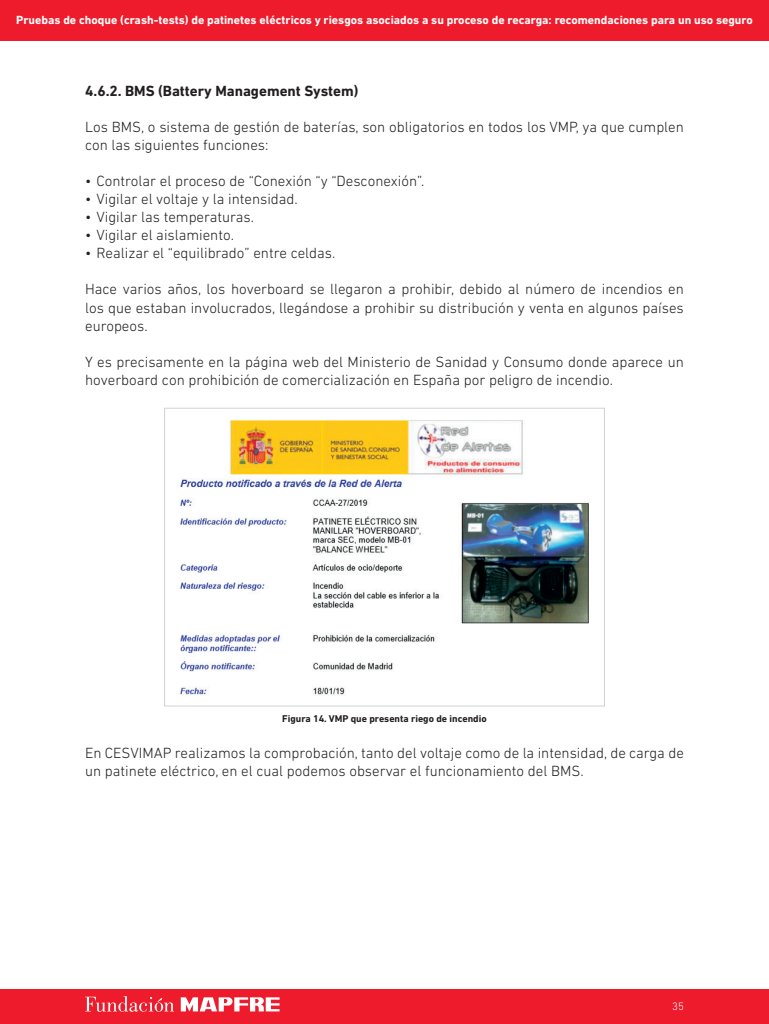
<style>
.page{position:relative;width:769px;height:1024px;background:#fff}
.page>*{position:absolute;margin:0;border:0;box-sizing:border-box;transform-origin:0 0}
.List_Paragraph{font:300 15px/18px "DIN Next LT Pro";color:#231f20}
._03{font:700 15px "DIN Next LT Pro";color:#231f20}
.t1{font:700 12px "DIN Next LT Pro";color:#fff}
.t2{font:300 11px "DIN Next LT Pro";color:#fff}
.figura{font:700 10px "DIN Next LT Pro";color:#231f20}
</style>
<div class="page">
<div style="left:0;top:988px;width:768px;height:35px;background:#ee1b2c"></div>
<div style="left:0;top:0;width:768px;height:41px;background:#ee1b2c"></div>
<svg style="left:181px;top:997px;width:98px;height:14px"></svg>
<svg style="left:85px;top:996px;width:89px;height:15px"></svg>
<img style="left:180px;top:420px;width:409px;height:275px">
<div style="left:164px;top:408px;width:440px;height:298px;border:1px solid #d1d2d4"></div>
<p class="t1" style="left:16px;top:13px;width:737px">Pruebas de choque (crash-tests) de patinetes eléctricos y riesgos asociados a su proceso de recarga: recomendaciones para un uso seguro</p>
<p class="_03" style="left:85px;top:82px;width:275px">4.6.2. BMS (Battery Management System)</p>
<p class="List_Paragraph" style="left:85px;top:118px;width:600px">Los BMS, o sistema de gestión de baterías, son obligatorios en todos los VMP, ya que cumplen con las siguientes funciones:</p>
<p class="List_Paragraph" style="left:85px;top:172px;width:340px">• Controlar el proceso de “Conexión “y “Desconexión”.</p>
<p class="List_Paragraph" style="left:85px;top:190px;width:214px">• Vigilar el voltaje y la intensidad.</p>
<p class="List_Paragraph" style="left:85px;top:208px;width:170px">• Vigilar las temperaturas.</p>
<p class="List_Paragraph" style="left:85px;top:226px;width:150px">• Vigilar el aislamiento.</p>
<p class="List_Paragraph" style="left:85px;top:244px;width:252px">• Realizar el “equilibrado” entre celdas.</p>
<p class="List_Paragraph" style="left:85px;top:280px;width:600px;text-align:justify">Hace varios años, los hoverboard se llegaron a prohibir, debido al número de incendios en los que estaban involucrados, llegándose a prohibir su distribución y venta en algunos países europeos.</p>
<p class="List_Paragraph" style="left:85px;top:352px;width:600px">Y es precisamente en la página web del Ministerio de Sanidad y Consumo donde aparece un hoverboard con prohibición de comercialización en España por peligro de incendio.</p>
<p class="figura" style="left:282px;top:712px;width:206px">Figura 14. VMP que presenta riego de incendio</p>
<p class="List_Paragraph" style="left:85px;top:743px;width:600px">En CESVIMAP realizamos la comprobación, tanto del voltaje como de la intensidad, de carga de un patinete eléctrico, en el cual podemos observar el funcionamiento del BMS.</p>
<p class="t2" style="left:671px;top:999px;width:13px">35</p>
</div>
